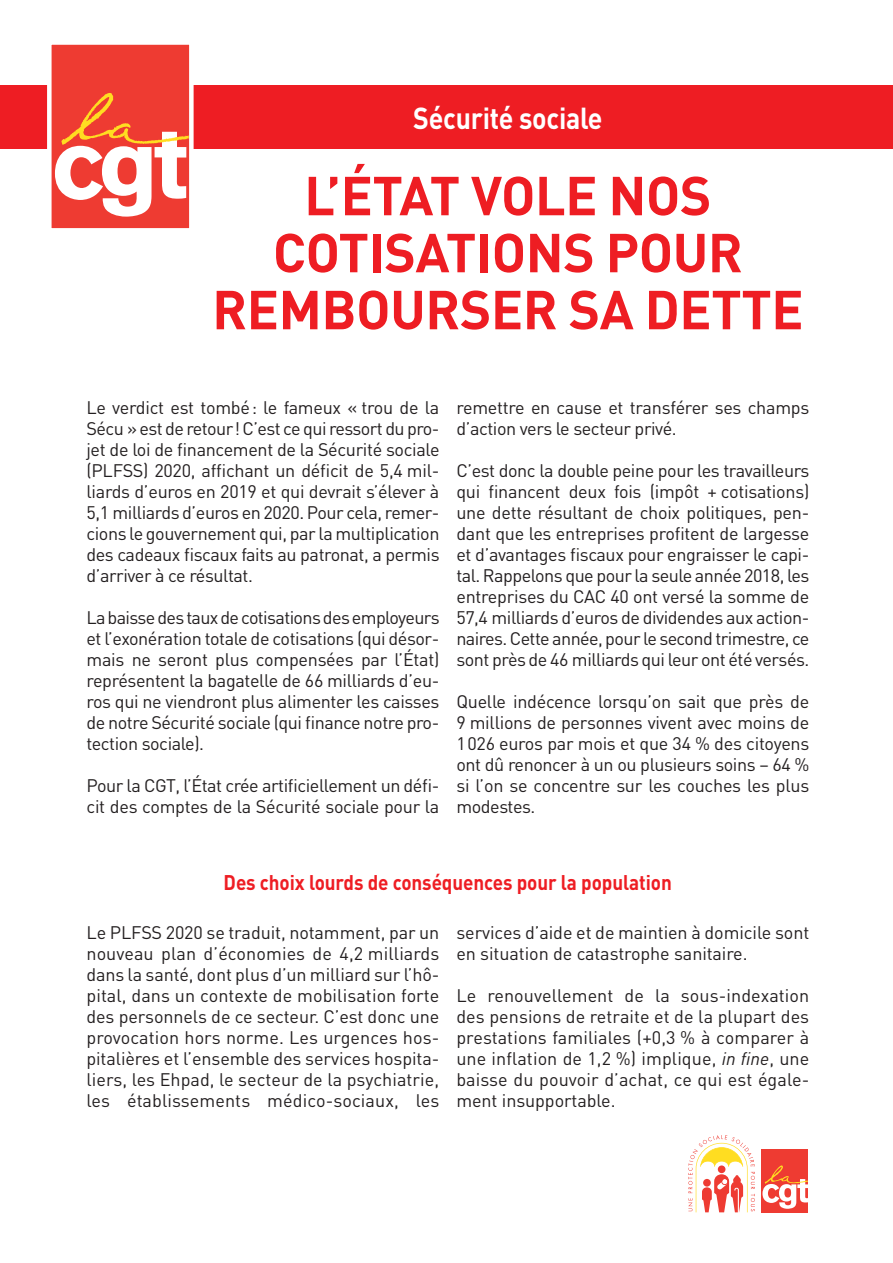
<style>
.page{position:relative;width:893px;height:1263px;background:#fff}
.page>*{position:absolute;margin:0;border:0;box-sizing:border-box;transform-origin:0 0}
.Titre_C{font:700 54px/57px "DIN";letter-spacing:-.01em;color:#ee1d23;text-align:center}
.surtitre{font:700 30px "DIN";letter-spacing:-.01em;color:#fff;scale:.89 1}
.Inter_centré_2col_ro{font:700 21px "DIN";letter-spacing:-.005em;color:#ee1d23;scale:.9 1}
.Texte{font:18px/21px "DIN";letter-spacing:-.02em;color:#231f20;text-align:justify}
.s1{font-style:italic}
</style>
<div class="page">
<div style="left:0;top:85px;width:893px;height:64px;background:#ee1d23"></div>
<div style="left:49px;top:43px;width:142px;height:187px;background:#ee3b32"></div>
<svg style="left:55px;top:93px;width:134px;height:124px"></svg>
<div style="left:47px;top:40px;width:147px;height:193px;border:4px solid #fff"></div>
<svg style="left:688px;top:1135px;width:67px;height:78px"></svg>
<div style="left:761px;top:1149px;width:47px;height:63px;background:#ee3b32"></div>
<svg style="left:762px;top:1165px;width:46px;height:44px"></svg>
<p class="surtitre" style="left:413px;top:98px;width:214px">Sécurité sociale</p>
<p class="Titre_C" style="left:212px;top:165px;width:593px">L’ÉTAT VOLE NOS<br>COTISATIONS POUR<br>REMBOURSER SA DETTE</p>
<p class="Texte" style="left:86px;top:397px;width:355px">Le verdict est tombé: le fameux « trou de la Sécu » est de retour! C’est ce qui ressort du pro&shy;jet de loi de financement de la Sécurité sociale (PLFSS) 2020, affichant un déficit de 5,4 mil&shy;liards d’euros en 2019 et qui devrait s’élever à 5,1 milliards d’euros en 2020. Pour cela, remer&shy;cions le gouvernement qui, par la multiplication des cadeaux fiscaux faits au patronat, a permis d’arriver à ce résultat.</p>
<p class="Texte" style="left:86px;top:607px;width:355px">La baisse des taux de cotisations des employeurs et l’exonération totale de cotisations (qui désor&shy;mais ne seront plus compensées par l’État) représentent la bagatelle de 66 milliards d’eu&shy;ros qui ne viendront plus alimenter les caisses de notre Sécurité sociale (qui finance notre pro&shy;tection sociale).</p>
<p class="Texte" style="left:86px;top:775px;width:354px">Pour la CGT, l’État crée artificiellement un défi&shy;cit des comptes de la Sécurité sociale pour la</p>
<p class="Texte" style="left:456px;top:397px;width:354px">remettre en cause et transférer ses champs d’action vers le secteur privé.</p>
<p class="Texte" style="left:456px;top:460px;width:355px">C’est donc la double peine pour les travailleurs qui financent deux fois (impôt + cotisations) une dette résultant de choix politiques, pen&shy;dant que les entreprises profitent de largesse et d’avantages fiscaux pour engraisser le capi&shy;tal. Rappelons que pour la seule année 2018, les entreprises du CAC 40 ont versé la somme de 57,4 milliards d’euros de dividendes aux action&shy;naires. Cette année, pour le second trimestre, ce sont près de 46 milliards qui leur ont été versés.</p>
<p class="Texte" style="left:456px;top:691px;width:355px">Quelle indécence lorsqu’on sait que près de 9 millions de personnes vivent avec moins de 1026 euros par mois et que 34 % des citoyens ont dû renoncer à un ou plusieurs soins – 64 % si l’on se concentre sur les couches les plus modestes.</p>
<p class="Inter_centré_2col_ro" style="left:224px;top:869px;width:499px">Des choix lourds de conséquences pour la population</p>
<p class="Texte" style="left:86px;top:922px;width:354px">Le PLFSS 2020 se traduit, notamment, par un nouveau plan d’économies de 4,2 milliards dans la santé, dont plus d’un milliard sur l’hô&shy;pital, dans un contexte de mobilisation forte des personnels de ce secteur. C’est donc une provocation hors norme. Les urgences hos&shy;pitalières et l’ensemble des services hospita&shy;liers, les Ehpad, le secteur de la psychiatrie, les établissements médico-sociaux, les</p>
<p class="Texte" style="left:456px;top:922px;width:354px">services d’aide et de maintien à domicile sont en situation de catastrophe sanitaire.</p>
<p class="Texte" style="left:456px;top:985px;width:354px">Le renouvellement de la sous-indexation des pensions de retraite et de la plupart des prestations familiales (+0,3 % à comparer à une inflation de 1,2 %) implique, <span class="s1">in fine</span>, une baisse du pouvoir d’achat, ce qui est égale&shy;ment insupportable.</p>
</div>
